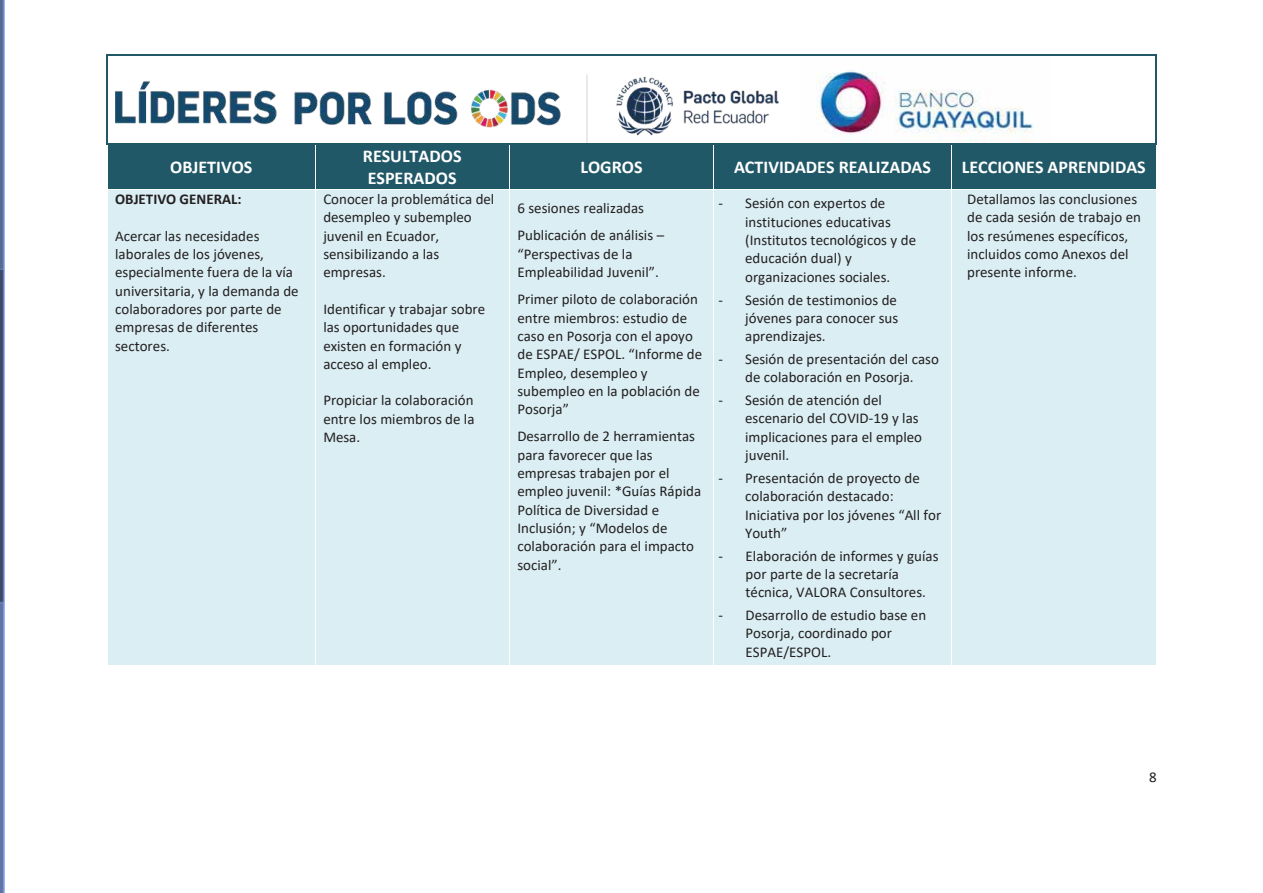
<style>
.page{position:relative;width:1263px;height:893px;background:#fff}
.page>*{position:absolute;margin:0;border:0;box-sizing:border-box;transform-origin:0 0}
.t1{font:700 18px/21.9px "Calibri";color:#fff}
.t2{font:15px/18.3px "Calibri";color:#231f20}
.t3{font:700 15px "Calibri";color:#231f20}
</style>
<div class="page">
<img style="left:0;top:0;width:5px;height:893px">
<img style="left:799px;top:55px;width:252px;height:87px">
<hr style="left:108px;top:54px;width:1047px;height:1px;background:#215868">
<hr style="left:106px;top:55px;width:2px;height:88px;background:#215868">
<hr style="left:1155px;top:55px;width:2px;height:88px;background:#215868">
<div style="left:107px;top:145px;width:208px;height:44px;background:#215868"></div>
<div style="left:316px;top:145px;width:193px;height:44px;background:#215868"></div>
<div style="left:510px;top:145px;width:203px;height:44px;background:#215868"></div>
<div style="left:714px;top:145px;width:237px;height:44px;background:#215868"></div>
<div style="left:952px;top:145px;width:204px;height:44px;background:#215868"></div>
<hr style="left:109px;top:143px;width:206px;height:2px;background:#215868">
<hr style="left:316px;top:143px;width:193px;height:2px;background:#215868">
<hr style="left:510px;top:143px;width:203px;height:2px;background:#215868">
<hr style="left:715px;top:143px;width:236px;height:2px;background:#215868">
<hr style="left:953px;top:143px;width:202px;height:2px;background:#215868">
<hr style="left:107px;top:145px;width:1px;height:44px;background:#fff">
<div style="left:107px;top:190px;width:208px;height:475px;background:#daeef3"></div>
<div style="left:316px;top:190px;width:193px;height:475px;background:#daeef3"></div>
<div style="left:510px;top:190px;width:203px;height:475px;background:#daeef3"></div>
<div style="left:714px;top:190px;width:237px;height:475px;background:#daeef3"></div>
<div style="left:952px;top:190px;width:204px;height:475px;background:#daeef3"></div>
<hr style="left:107px;top:190px;width:1px;height:475px;background:#fff">
<img style="left:115px;top:75px;width:663px;height:68px">
<p class="t1" style="left:170px;top:156px;width:84px">OBJETIVOS</p>
<p class="t1" style="left:363px;top:145px;width:100px">RESULTADOS<br>ESPERADOS</p>
<p class="t1" style="left:580px;top:156px;width:64px">LOGROS</p>
<p class="t1" style="left:734px;top:156px;width:198px">ACTIVIDADES REALIZADAS</p>
<p class="t1" style="left:962px;top:156px;width:185px">LECCIONES APRENDIDAS</p>
<p class="t3" style="left:115px;top:188px;width:128px">OBJETIVO GENERAL:</p>
<p class="t2" style="left:115px;top:226px;width:185px">Acercar las necesidades laborales de los jóvenes, especialmente fuera de la vía universitaria, y la demanda de colaboradores por parte de empresas de diferentes sectores.</p>
<p class="t2" style="left:323px;top:189px;width:173px">Conocer la problemática del desempleo y subempleo juvenil en Ecuador, sensibilizando a las empresas.</p>
<p class="t2" style="left:323px;top:299px;width:163px">Identificar y trabajar sobre las oportunidades que existen en formación y acceso al empleo.</p>
<p class="t2" style="left:323px;top:391px;width:153px;text-align:justify">Propiciar la colaboración entre los miembros de la Mesa.</p>
<p class="t2" style="left:967px;top:189px;width:175px">Detallamos las conclusiones de cada sesión de trabajo en los resúmenes específicos, incluidos como Anexos del presente informe.</p>
<p class="t2" style="left:745px;top:194px;width:172px;text-indent:-27px">- Sesión con expertos de instituciones educativas (Institutos tecnológicos y de educación dual) y organizaciones sociales.</p>
<p class="t2" style="left:745px;top:290px;width:155px;text-align:justify;text-indent:-27px">- Sesión de testimonios de jóvenes para conocer sus aprendizajes.</p>
<p class="t2" style="left:718px;top:350px;width:222px;text-align:center">- Sesión de presentación del caso de colaboración en Posorja.</p>
<p class="t2" style="left:745px;top:391px;width:178px;text-indent:-27px">- Sesión de atención del escenario del COVID-19 y las implicaciones para el empleo juvenil.</p>
<p class="t2" style="left:745px;top:468px;width:198px;text-indent:-27px">- Presentación de proyecto de colaboración destacado:<br>Iniciativa por los jóvenes “All for<br>Youth”</p>
<p class="t2" style="left:745px;top:546px;width:195px;text-indent:-27px">- Elaboración de informes y guías por parte de la secretaría técnica, VALORA Consultores.</p>
<p class="t2" style="left:745px;top:606px;width:182px;text-indent:-27px">- Desarrollo de estudio base en<br>Posorja, coordinado por<br>ESPAE/ESPOL.</p>
<p class="t2" style="left:517px;top:194px;width:148px;line-height:27.3px">6 sesiones realizadas<br>Publicación de análisis –</p>
<p class="t2" style="left:517px;top:244px;width:143px">“Perspectivas de la<br>Empleabilidad Juvenil”.</p>
<p class="t2" style="left:517px;top:290px;width:186px">Primer piloto de colaboración entre miembros: estudio de caso en Posorja con el apoyo de ESPAE/ ESPOL. “Informe de<br>Empleo, desempleo y subempleo en la población de<br>Posorja”</p>
<p class="t2" style="left:517px;top:427px;width:185px">Desarrollo de 2 herramientas para favorecer que las empresas trabajen por el empleo juvenil: *Guías Rápida<br>Política de Diversidad e<br>Inclusión; y “Modelos de colaboración para el impacto social”.</p>
<p class="t2" style="left:1149px;top:768px;width:9px">8</p>
</div>
